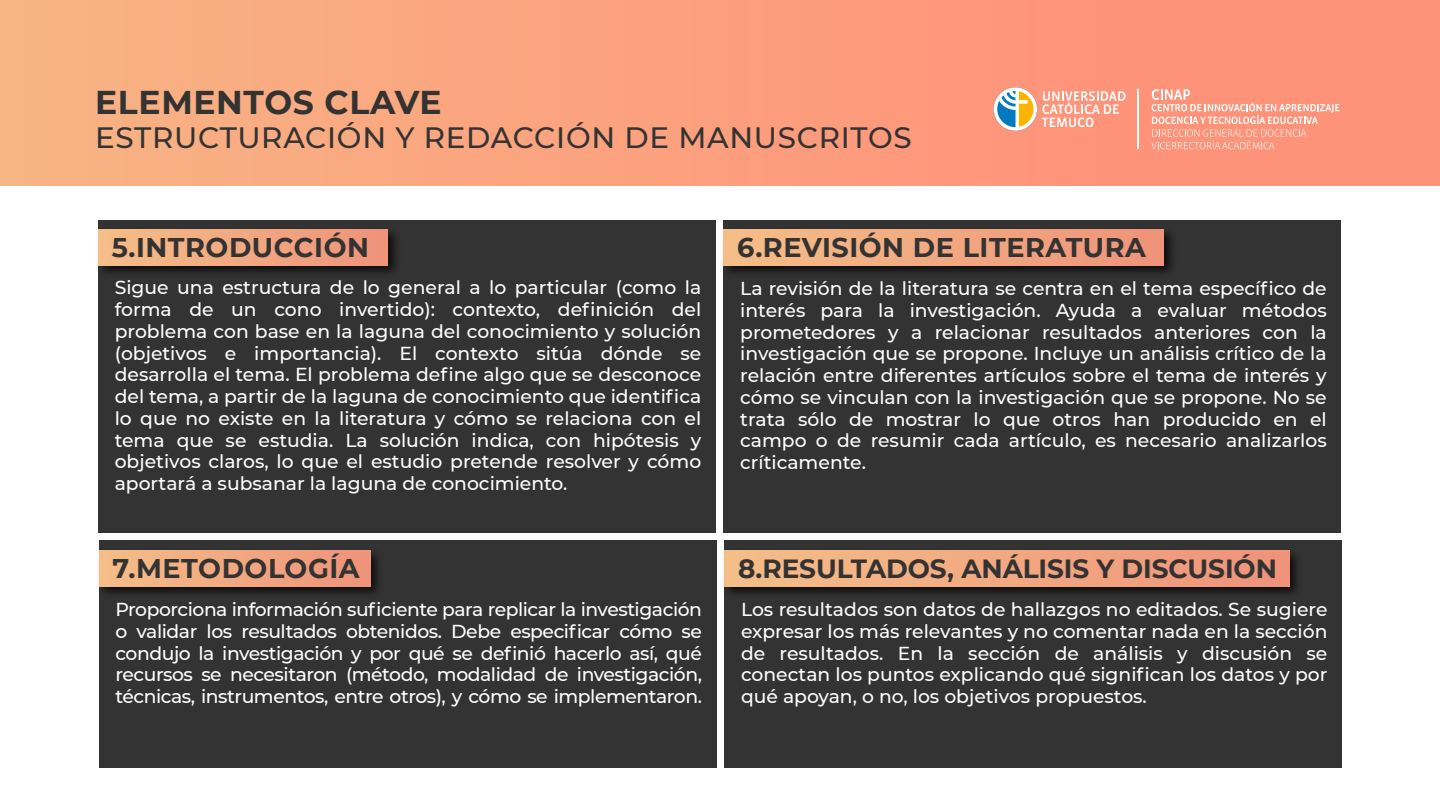
<style>
.page{position:relative;width:1440px;height:810px;background:#fff}
.page>*{position:absolute;margin:0;border:0;box-sizing:border-box;transform-origin:0 0}
.t1{font:700 32.85px "Montserrat";letter-spacing:.02em;color:#333}
.t2{font:500 29.4px "Montserrat";letter-spacing:.025em;color:#333}
.t3{font:700 27px "Montserrat";letter-spacing:.02em;color:#333}
.t4{font:700 26.25px "Montserrat";letter-spacing:-.005em;color:#333}
.t5{font:500 18.75px/21.8px "Montserrat";color:#fff;text-align:justify}
</style>
<div class="page">
<div style="left:98px;top:220px;width:618px;height:312px;background:#333"></div>
<div style="left:0;top:0;width:1440px;height:186px;background:linear-gradient(to right,#f8b284,#ff8d78)"></div>
<hr style="left:1137px;top:90px;width:2px;height:59px;background:#fff">
<svg style="left:993px;top:87px;width:132px;height:44px"></svg>
<svg style="left:1151px;top:89px;width:189px;height:60px;background:#ffa38e"></svg>
<img style="left:97px;top:229px;width:299px;height:44px">
<div style="left:98px;top:230px;width:290px;height:36px;background:linear-gradient(to right,#f5be87,#ef937a)"></div>
<div style="left:724px;top:220px;width:617px;height:312px;background:#333"></div>
<img style="left:722px;top:224px;width:450px;height:58px">
<div style="left:724px;top:230px;width:440px;height:36px;background:linear-gradient(to right,#f5be87,#ef927a)"></div>
<div style="left:99px;top:540px;width:617px;height:227px;background:#333"></div>
<img style="left:98px;top:550px;width:280px;height:44px">
<div style="left:99px;top:550px;width:271px;height:36px;background:linear-gradient(to right,#f5be87,#ef937a)"></div>
<div style="left:724px;top:540px;width:618px;height:227px;background:#333"></div>
<img style="left:723px;top:550px;width:574px;height:44px">
<div style="left:724px;top:550px;width:565px;height:36px;background:linear-gradient(to right,#f5be87,#ef927a)"></div>
<h1 class="t1" style="left:95px;top:78px;width:348px">ELEMENTOS CLAVE</h1>
<h2 class="t2" style="left:95px;top:117px;width:818px">ESTRUCTURACIÓN Y REDACCIÓN DE MANUSCRITOS</h2>
<h3 class="t3" style="left:112px;top:228px;width:259px">5.INTRODUCCIÓN</h3>
<p class="t5" style="left:115px;top:276px;width:588px">Sigue una estructura de lo general a lo particular (como la forma de un cono invertido): contexto, definición del problema con base en la laguna del conocimiento y solución (objetivos e importancia). El contexto sitúa dónde se desarrolla el tema. El problema define algo que se desconoce del tema, a partir de la laguna de conocimiento que identifica lo que no existe en la literatura y cómo se relaciona con el tema que se estudia. La solución indica, con hipótesis y objetivos claros, lo que el estudio pretende resolver y cómo aportará a subsanar la laguna de conocimiento.</p>
<h3 class="t3" style="left:113px;top:549px;width:249px">7.METODOLOGÍA</h3>
<p class="t5" style="left:116px;top:598px;width:588px">Proporciona información suficiente para replicar la investigación o validar los resultados obtenidos. Debe especificar cómo se condujo la investigación y por qué se definió hacerlo así, qué recursos se necesitaron (método, modalidad de investigación, técnicas, instrumentos, entre otros), y cómo se implementaron.</p>
<h3 class="t3" style="left:737px;top:228px;width:410px">6.REVISIÓN DE LITERATURA</h3>
<p class="t5" style="left:740px;top:277px;width:588px">La revisión de la literatura se centra en el tema específico de interés para la investigación. Ayuda a evaluar métodos prometedores y a relacionar resultados anteriores con la investigación que se propone. Incluye un análisis crítico de la relación entre diferentes artículos sobre el tema de interés y cómo se vinculan con la investigación que se propone. No se trata sólo de mostrar lo que otros han producido en el campo o de resumir cada artículo, es necesario analizarlos críticamente.</p>
<h3 class="t4" style="left:738px;top:550px;width:540px">8.RESULTADOS, ANÁLISIS Y DISCUSIÓN</h3>
<p class="t5" style="left:741px;top:598px;width:588px">Los resultados son datos de hallazgos no editados. Se sugiere expresar los más relevantes y no comentar nada en la sección de resultados. En la sección de análisis y discusión se conectan los puntos explicando qué significan los datos y por qué apoyan, o no, los objetivos propuestos.</p>
</div>
